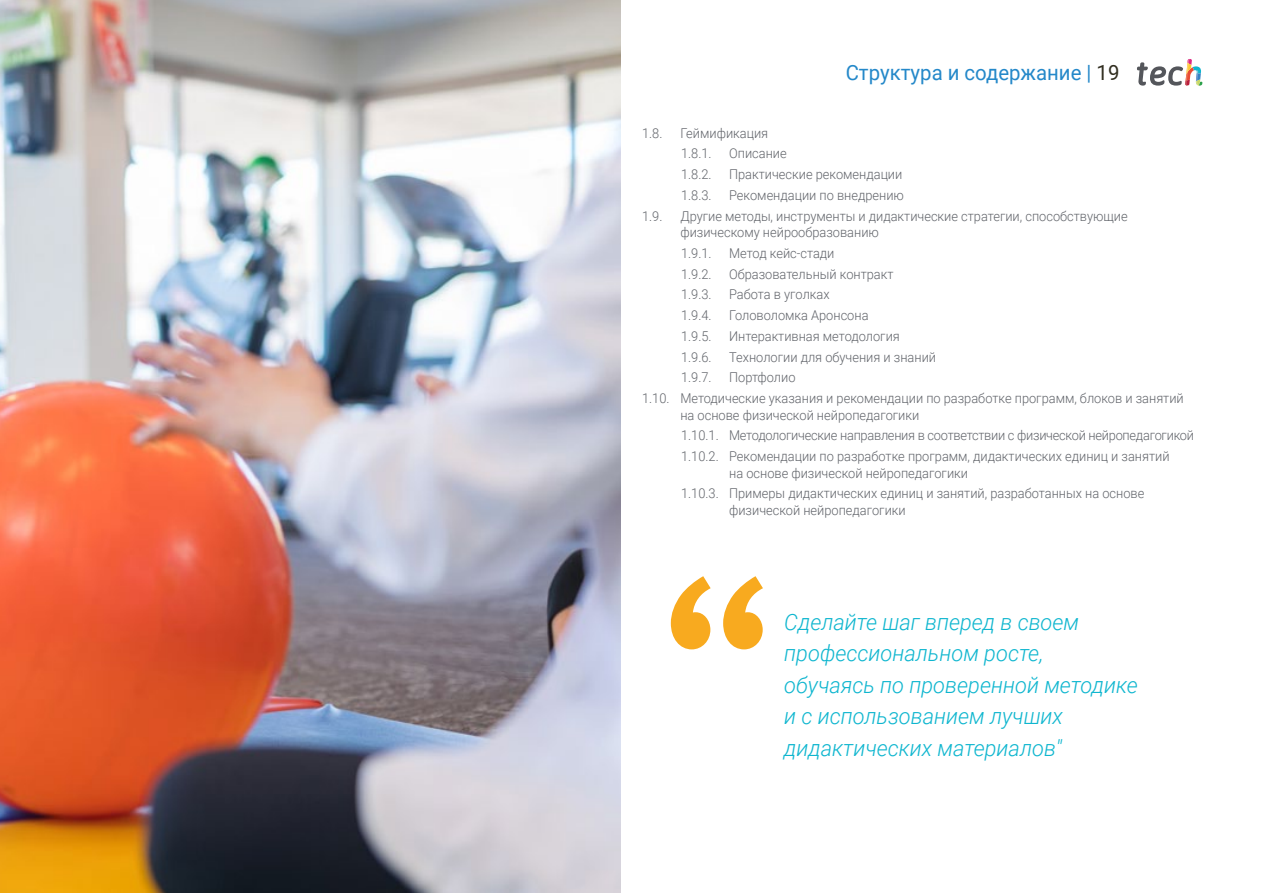
<style>
.page{position:relative;width:1263px;height:893px;background:#fff}
.page>*{position:absolute;margin:0;border:0;box-sizing:border-box;transform-origin:0 0}
.t1{font:italic 300 22.5px/31.5px "Roboto";color:#0fb6cf}
.t2{font:21px "Roboto";color:#2488c9}
.t3{font:300 13.5px/20.7px "Roboto";color:#61646a;scale:.95 1}
.s1{color:#312e20}
</style>
<div class="page">
<img style="left:0;top:0;width:621px;height:893px">
<svg style="left:1137px;top:59px;width:65px;height:27px"></svg>
<svg style="left:671px;top:576px;width:92px;height:73px"></svg>
<p class="t3" style="left:642px;top:122px;width:23px">1.8.</p>
<p class="t3" style="left:680px;top:122px;width:94px">Геймификация<br>1.8.1.</p>
<p class="t3" style="left:729px;top:143px;width:62px">Описание</p>
<h2 class="t2" style="left:846px;top:57px;width:275px">Структура и содержание | <span class="s1">19</span></h2>
<p class="t3" style="left:681px;top:164px;width:34px">1.8.2.</p>
<p class="t3" style="left:729px;top:164px;width:184px">Практические рекомендации</p>
<p class="t3" style="left:681px;top:184px;width:34px">1.8.3.</p>
<p class="t3" style="left:729px;top:184px;width:186px">Рекомендации по внедрению</p>
<p class="t3" style="left:642px;top:205px;width:23px">1.9.</p>
<p class="t3" style="left:680px;top:207px;width:472px;line-height:16.5px">Другие методы, инструменты и дидактические стратегии, способствующие физическому нейрообразованию</p>
<p class="t3" style="left:681px;top:242px;width:34px">1.9.1.</p>
<p class="t3" style="left:729px;top:242px;width:112px">Метод кейс-стади</p>
<p class="t3" style="left:681px;top:263px;width:34px">1.9.2.</p>
<p class="t3" style="left:729px;top:263px;width:175px">Образовательный контракт</p>
<p class="t3" style="left:681px;top:284px;width:34px">1.9.3.</p>
<p class="t3" style="left:729px;top:284px;width:107px">Работа в уголках</p>
<p class="t3" style="left:681px;top:305px;width:34px">1.9.4.</p>
<p class="t3" style="left:729px;top:305px;width:148px">Головоломка Аронсона</p>
<p class="t3" style="left:681px;top:325px;width:34px">1.9.5.</p>
<p class="t3" style="left:729px;top:325px;width:181px">Интерактивная методология</p>
<p class="t3" style="left:681px;top:346px;width:34px">1.9.6.</p>
<p class="t3" style="left:729px;top:346px;width:219px">Технологии для обучения и знаний</p>
<p class="t3" style="left:681px;top:367px;width:34px">1.9.7.</p>
<p class="t3" style="left:642px;top:367px;width:572px;text-indent:87px">Портфолио<br>1.10. Методические указания и рекомендации по разработке программ, блоков и занятий</p>
<p class="t3" style="left:680px;top:404px;width:542px">на основе физической нейропедагогики<br>1.10.1. Методологические направления в соответствии с физической нейропедагогикой<br>1.10.2. Рекомендации по разработке программ, дидактических единиц и занятий</p>
<p class="t3" style="left:681px;top:462px;width:489px;text-indent:48px">на основе физической нейропедагогики<br>1.10.3. Примеры дидактических единиц и занятий, разработанных на основе</p>
<p class="t3" style="left:729px;top:499px;width:187px">физической нейропедагогики</p>
<h1 class="t1" style="left:784px;top:605px;width:355px">Сделайте шаг вперед в своем профессиональном росте, обучаясь по проверенной методике и с использованием лучших дидактических материалов"</h1>
</div>
